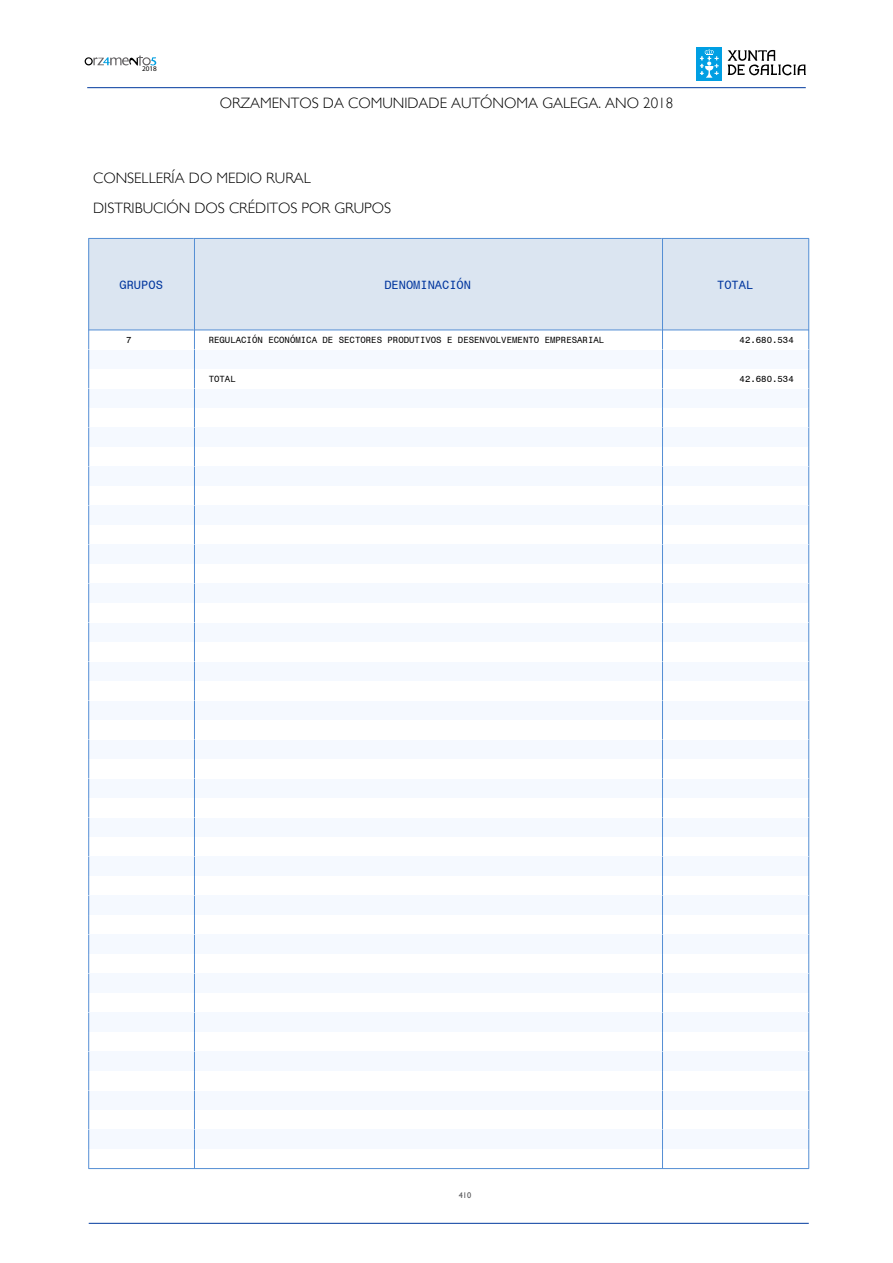
<style>
.page{position:relative;width:893px;height:1263px;background:#fff}
.page>*{position:absolute;margin:0;border:0;box-sizing:border-box;transform-origin:0 0}
.t1{font:300 15px/30px "Gill Sans";color:#000}
.t2{font:12px "Monospace 821 BT";color:#00359e}
.t3{font:9px "Monospace 821 BT";color:#000}
.t4{font:8.25px "Gill Sans";color:#58585a}
.t5{font:7.2px "Myriad Pro";color:#000}
</style>
<div class="page">
<div style="left:697px;top:47px;width:25px;height:34px;background:#009fe3"></div>
<svg style="left:700px;top:49px;width:19px;height:29px"></svg>
<svg style="left:728px;top:50px;width:78px;height:26px"></svg>
<svg style="left:85px;top:56px;width:71px;height:10px"></svg>
<div style="left:89px;top:739px;width:720px;height:20px;background:#f5f9ff"></div>
<div style="left:89px;top:349px;width:720px;height:20px;background:#f5f9ff"></div>
<div style="left:89px;top:622px;width:720px;height:20px;background:#f5f9ff"></div>
<div style="left:89px;top:661px;width:720px;height:20px;background:#f5f9ff"></div>
<div style="left:89px;top:466px;width:720px;height:20px;background:#f5f9ff"></div>
<div style="left:89px;top:700px;width:720px;height:20px;background:#f5f9ff"></div>
<div style="left:89px;top:895px;width:720px;height:20px;background:#f5f9ff"></div>
<div style="left:89px;top:388px;width:720px;height:20px;background:#f5f9ff"></div>
<div style="left:89px;top:1090px;width:720px;height:20px;background:#f5f9ff"></div>
<div style="left:89px;top:505px;width:720px;height:20px;background:#f5f9ff"></div>
<div style="left:89px;top:1051px;width:720px;height:20px;background:#f5f9ff"></div>
<hr style="left:89px;top:1168px;width:720px;height:1px;background:#548ed4">
<div style="left:89px;top:778px;width:720px;height:20px;background:#f5f9ff"></div>
<div style="left:89px;top:817px;width:720px;height:20px;background:#f5f9ff"></div>
<div style="left:89px;top:583px;width:720px;height:20px;background:#f5f9ff"></div>
<div style="left:89px;top:544px;width:720px;height:20px;background:#f5f9ff"></div>
<div style="left:89px;top:427px;width:720px;height:20px;background:#f5f9ff"></div>
<div style="left:89px;top:856px;width:720px;height:20px;background:#f5f9ff"></div>
<div style="left:89px;top:1129px;width:720px;height:20px;background:#f5f9ff"></div>
<div style="left:89px;top:1012px;width:720px;height:20px;background:#f5f9ff"></div>
<div style="left:89px;top:973px;width:720px;height:20px;background:#f5f9ff"></div>
<div style="left:89px;top:934px;width:720px;height:20px;background:#f5f9ff"></div>
<svg style="left:194px;top:331px;width:1px;height:837px"></svg>
<svg style="left:662px;top:331px;width:1px;height:837px"></svg>
<svg style="left:88px;top:330px;width:1px;height:839px"></svg>
<svg style="left:808px;top:331px;width:1px;height:837px"></svg>
<hr style="left:87px;top:87px;width:719px;height:1px;background:#003a9e">
<div style="left:662px;top:238px;width:147px;height:92px;background:#dbe5f1"></div>
<hr style="left:662px;top:238px;width:147px;height:1px;background:#548ed4">
<hr style="left:662px;top:330px;width:147px;height:1px;background:#548ed4">
<hr style="left:808px;top:238px;width:1px;height:92px;background:#548ed4">
<div style="left:194px;top:238px;width:468px;height:92px;background:#dbe5f1"></div>
<hr style="left:194px;top:238px;width:468px;height:1px;background:#548ed4">
<hr style="left:194px;top:330px;width:468px;height:1px;background:#548ed4">
<hr style="left:662px;top:238px;width:1px;height:92px;background:#548ed4">
<div style="left:89px;top:238px;width:105px;height:92px;background:#dbe5f1"></div>
<hr style="left:89px;top:238px;width:105px;height:1px;background:#548ed4">
<hr style="left:88px;top:238px;width:1px;height:92px;background:#548ed4">
<hr style="left:89px;top:330px;width:105px;height:1px;background:#548ed4">
<hr style="left:194px;top:238px;width:1px;height:92px;background:#548ed4">
<hr style="left:89px;top:1223px;width:720px;height:1px;background:#003a9e">
<p class="t5" style="left:142px;top:65px;width:16px">2018</p>
<p class="t1" style="left:220px;top:88px;width:455px">ORZAMENTOS DA COMUNIDADE AUTÓNOMA GALEGA. ANO 2018</p>
<p class="t1" style="left:93px;top:163px;width:299px">CONSELLERÍA DO MEDIO RURAL<br>DISTRIBUCIÓN DOS CRÉDITOS POR GRUPOS</p>
<p class="t2" style="left:120px;top:277px;width:45px">GRUPOS</p>
<p class="t2" style="left:384px;top:277px;width:88px">DENOMINACIÓN</p>
<p class="t2" style="left:717px;top:277px;width:38px">TOTAL</p>
<p class="t3" style="left:126px;top:334px;width:7px">7</p>
<p class="t3" style="left:209px;top:334px;width:397px">REGULACIÓN ECONÓMICA DE SECTORES PRODUTIVOS E DESENVOLVEMENTO EMPRESARIAL</p>
<p class="t3" style="left:740px;top:334px;width:56px">42.680.534</p>
<p class="t3" style="left:209px;top:373px;width:29px">TOTAL</p>
<p class="t3" style="left:740px;top:373px;width:56px">42.680.534</p>
<p class="t4" style="left:459px;top:1191px;width:14px">410</p>
</div>
